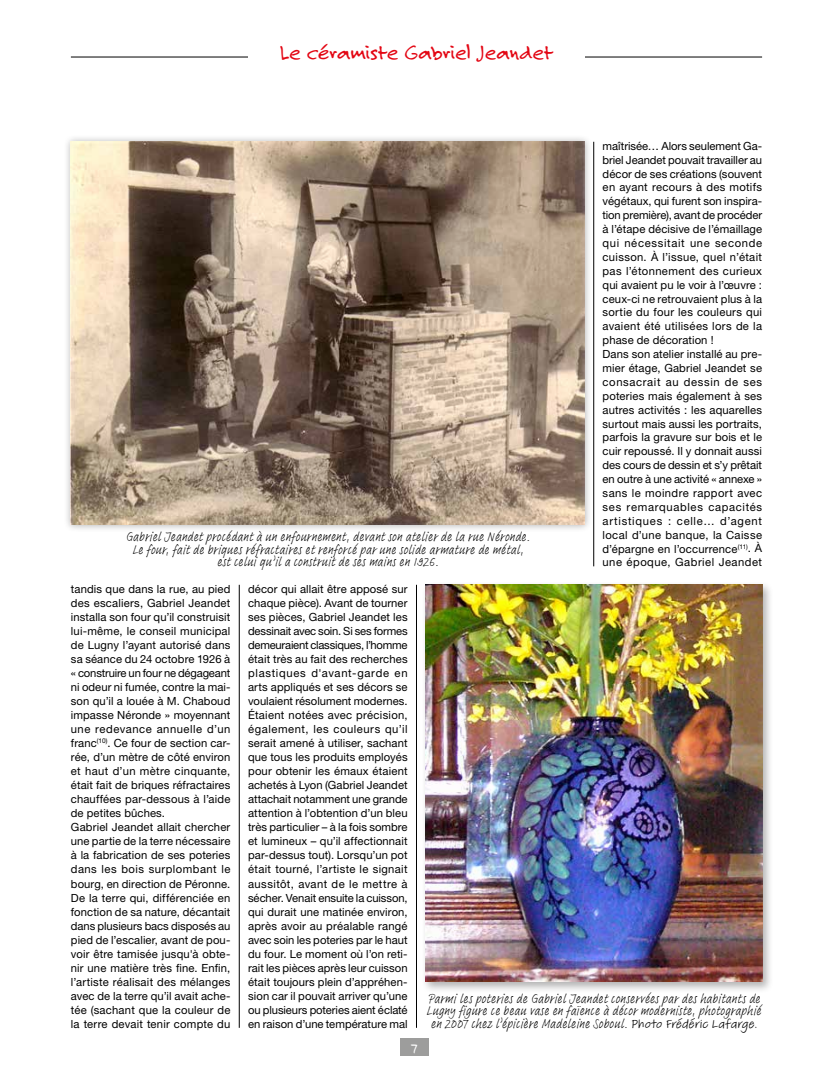
<style>
.page{position:relative;width:833px;height:1081px;background:#fff}
.page>*{position:absolute;margin:0;border:0;box-sizing:border-box;transform-origin:0 0}
.t1{font:22.5px "Felt Tip Roman";letter-spacing:-.01em;color:#e30613}
.t2{font:15px "Felt Tip Roman";color:#fff}
.t3{font:13.12px/12.5px "Adobe Handwriting Frank";letter-spacing:.03em;color:#000;text-align:center}
.t4{font:11.25px/14px "Helvetica Neue LT Std";letter-spacing:.01em;color:#000}
.s1{font-family:"Adobe Handwriting Tiffany";font-size:12.5px}
.s2{font-family:"Adobe Handwriting Tiffany"}
</style>
<div class="page">
<hr style="left:71px;top:57px;width:691px;height:1px;background:#000">
<hr style="left:593px;top:142px;width:1px;height:424px;background:#000">
<hr style="left:416px;top:585px;width:1px;height:443px;background:#000">
<hr style="left:239px;top:585px;width:1px;height:443px;background:#000">
<div style="left:248px;top:43px;width:337px;height:28px;background:#fff"></div>
<div style="left:400px;top:1038px;width:29px;height:18px;background:#9d9d9c"></div>
<div style="left:63px;top:134px;width:529px;height:399px;background:#000;opacity:.3"></div>
<img style="left:71px;top:142px;width:514px;height:383px">
<div style="left:421px;top:581px;width:352px;height:412px;background:#000;opacity:.3"></div>
<img style="left:425px;top:585px;width:337px;height:396px">
<h1 class="t1" style="left:280px;top:38px;width:275px">Le céramiste Gabriel Jeandet</h1>
<p class="t3" style="left:126px;top:531px;width:406px">Gabriel Jeandet procédant à un enfournement, devant son atelier de la rue Néronde.<br>Le four, fait de briques réfractaires et renforcé par une solide armature de métal, est celui qu’il a construit de ses mains en 1926.</p>
<p class="t4" style="left:602px;top:139px;width:161px">maîtrisée… Alors seulement Ga&shy;briel Jeandet pouvait travailler au décor de ses créations (souvent en ayant recours à des motifs végétaux, qui furent son inspira&shy;tion première), avant de procéder à l’étape décisive de l’émaillage qui nécessitait une seconde cuisson. À l’issue, quel n’était pas l’étonnement des curieux qui avaient pu le voir à l’œuvre : ceux-ci ne retrouvaient plus à la sortie du four les couleurs qui avaient été utilisées lors de la phase de décoration !<br>Dans son atelier installé au pre&shy;mier étage, Gabriel Jeandet se consacrait au dessin de ses poteries mais également à ses autres activités : les aquarelles surtout mais aussi les portraits, parfois la gravure sur bois et le cuir repoussé. Il y donnait aussi des cours de dessin et s’y prêtait en outre à une activité « annexe » sans le moindre rapport avec ses remarquables capacités artistiques : celle… d’agent local d’une banque, la Caisse d’épargne en l’occurrence<sup>(11)</sup>. À une époque, Gabriel Jeandet</p>
<p class="t4" style="left:71px;top:582px;width:161px">tandis que dans la rue, au pied des escaliers, Gabriel Jeandet installa son four qu’il construisit lui-même, le conseil municipal de Lugny l’ayant autorisé dans sa séance du 24 octobre 1926 à « construire un four ne dégageant ni odeur ni fumée, contre la mai&shy;son qu’il a louée à M. Chaboud impasse Néronde » moyennant une redevance annuelle d’un franc<sup>(10)</sup>. Ce four de section car&shy;rée, d’un mètre de côté environ et haut d’un mètre cinquante, était fait de briques réfractaires chauffées par-dessous à l’aide de petites bûches.<br>Gabriel Jeandet allait chercher une partie de la terre nécessaire à la fabrication de ses poteries dans les bois surplombant le bourg, en direction de Péronne.<br>De la terre qui, différenciée en fonction de sa nature, décantait dans plusieurs bacs disposés au pied de l’escalier, avant de pou&shy;voir être tamisée jusqu'à obte&shy;nir une matière très fine. Enfin, l’artiste réalisait des mélanges avec de la terre qu’il avait ache&shy;tée (sachant que la couleur de la terre devait tenir compte du</p>
<p class="t4" style="left:248px;top:582px;width:161px;text-align:justify">décor qui allait être apposé sur chaque pièce). Avant de tourner ses pièces, Gabriel Jeandet les dessinait avec soin. Si ses formes demeuraient classiques, l’homme était très au fait des recherches plastiques d'avant-garde en arts appliqués et ses décors se voulaient résolument modernes.<br>Étaient notées avec précision, également, les couleurs qu’il serait amené à utiliser, sachant que tous les produits employés pour obtenir les émaux étaient achetés à Lyon (Gabriel Jeandet attachait notamment une grande attention à l’obtention d’un bleu très particulier – à la fois sombre et lumineux – qu’il affectionnait par-dessus tout). Lorsqu’un pot était tourné, l’artiste le signait aussitôt, avant de le mettre à sécher. Venait ensuite la cuisson, qui durait une matinée environ, après avoir au préalable rangé avec soin les poteries par le haut du four. Le moment où l’on reti&shy;rait les pièces après leur cuisson était toujours plein d’appréhen&shy;sion car il pouvait arriver qu’une ou plusieurs poteries aient éclaté en raison d’une température mal</p>
<h2 class="t2" style="left:411px;top:1039px;width:8px">7</h2>
<p class="t3" style="left:426px;top:992px;width:336px;text-align:justify">Parmi les poteries de Gabriel Jeandet conservées par des habitants de Lugny figure ce beau vase en faïence à décor moderniste, photographié en 2007 chez l’épicière Madeleine Soboul. <span class="s1">Photo Frédéric Lafarge</span><span class="s2">.</span></p>
</div>
